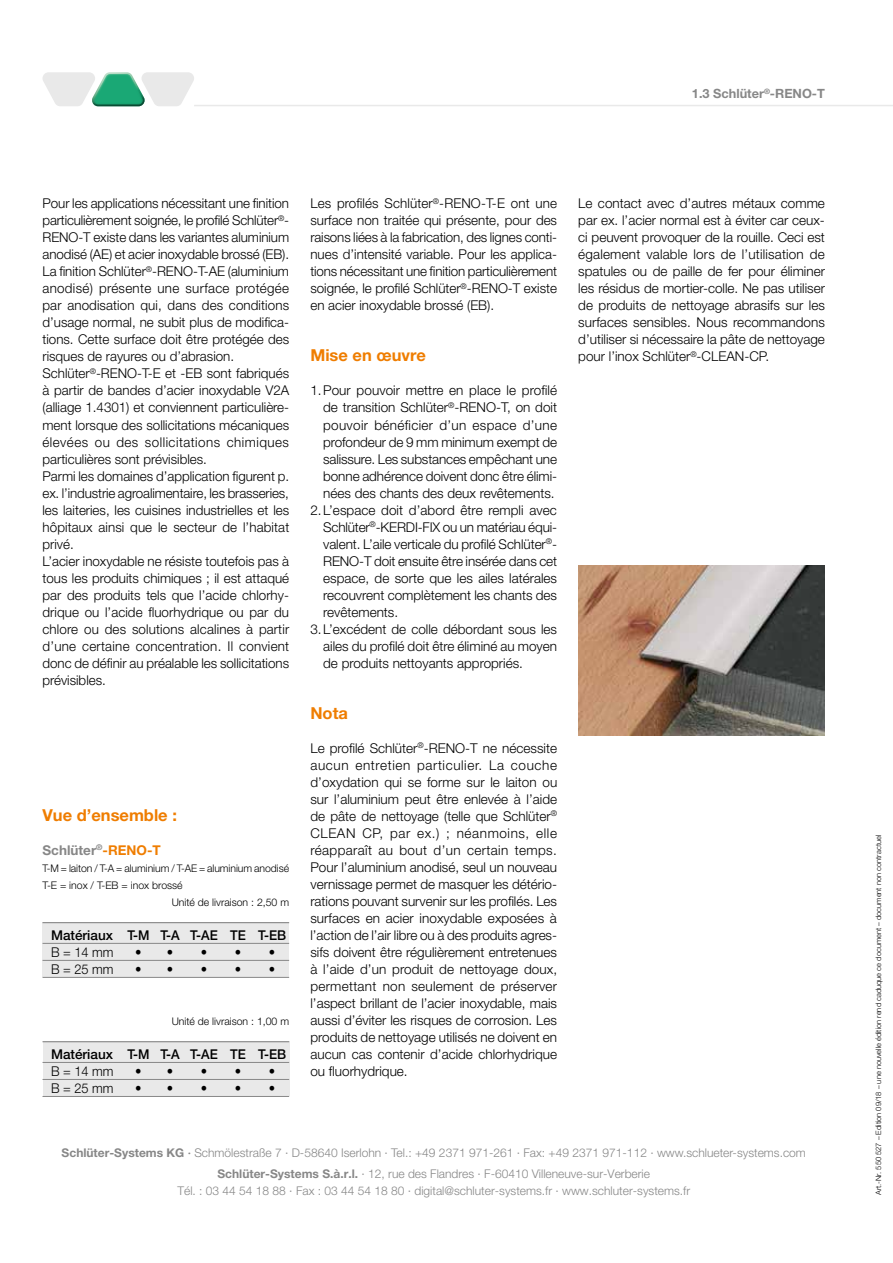
<style>
.page{position:relative;width:893px;height:1263px;background:#fff}
.page>*{position:absolute;margin:0;border:0;box-sizing:border-box;transform-origin:0 0}
.Überschrift{font:700 16.5px "Helvetica Neue LT Pro";color:#ef7d00}
.Fließtext{font:300 13.5px/17px "Helvetica Neue LT Pro";color:#000;text-align:justify}
.Einzug{font:300 13.5px/17px "Helvetica Neue LT Pro";color:#000;text-align:justify}
.Tabelle_Kopf{font:500 13.5px "Helvetica Neue LT Pro";color:#000}
.Tabelle_Fuß{font:300 13.5px "Helvetica Neue LT Pro";color:#000;scale:.95 1}
.Unter-Überschrift{font:700 13.5px "Helvetica Neue LT Pro";color:#878787}
.Seitentitel{font:700 12.75px "Helvetica Neue LT Pro";color:#878787}
.t1{font:300 12px/21.3px "Helvetica Neue LT Pro";color:#878787;text-align:center}
.Material_und_Länge_7{font:300 10.5px "Helvetica Neue LT Pro";color:#000}
.Fließtext-2{font:300 7.5px "Helvetica Neue LT Pro";color:#000}
.s1{color:#ef7d00}
.s2{font-weight:700}
.s3{font-weight:500}
</style>
<div class="page">
<div style="left:43px;top:1042px;width:246px;height:54px;background:#e9e9e9"></div>
<div style="left:43px;top:923px;width:246px;height:54px;background:#e9e9e9"></div>
<hr style="left:43px;top:922px;width:246px;height:1px;background:#878787">
<hr style="left:43px;top:943px;width:246px;height:1px;background:#878787">
<hr style="left:43px;top:960px;width:246px;height:1px;background:#878787">
<hr style="left:43px;top:977px;width:246px;height:1px;background:#878787">
<hr style="left:43px;top:1041px;width:246px;height:1px;background:#878787">
<hr style="left:43px;top:1062px;width:246px;height:1px;background:#878787">
<hr style="left:43px;top:1079px;width:246px;height:1px;background:#878787">
<hr style="left:43px;top:1096px;width:246px;height:1px;background:#878787">
<img style="left:578px;top:566px;width:247px;height:170px">
<hr style="left:194px;top:105px;width:699px;height:1px;background:#e9e9e9">
<svg style="left:43px;top:72px;width:151px;height:34px"></svg>
<p class="Seitentitel" style="left:692px;top:86px;width:134px">1.3 Schlüter<sup>®</sup>-RENO-T</p>
<p class="Fließtext" style="left:43px;top:195px;width:248px">Pour les applications nécessitant une finition particulièrement soignée, le profilé Schlüter<sup>®</sup>- RENO-T existe dans les variantes aluminium anodisé (AE) et acier inoxydable brossé (EB).</p>
<p class="Fließtext" style="left:43px;top:263px;width:248px;text-align:left">La finition Schlüter<sup>®</sup>-RENO-T-AE (aluminium anodisé) présente une surface protégée par anodisation qui, dans des conditions d’usage normal, ne subit plus de modifica&shy;tions. Cette surface doit être protégée des risques de rayures ou d’abrasion.</p>
<p class="Fließtext" style="left:43px;top:365px;width:248px">Schlüter<sup>®</sup>-RENO-T-E et -EB sont fabriqués à partir de bandes d’acier inoxydable V2A (alliage 1.4301) et conviennent particulière&shy;ment lorsque des sollicitations mécaniques élevées ou des sollicitations chimiques particulières sont prévisibles.</p>
<p class="Fließtext" style="left:43px;top:467px;width:248px">Parmi les domaines d’application figurent p. ex. l’industrie agroalimentaire, les brasseries, les laiteries, les cuisines industrielles et les hôpitaux ainsi que le secteur de l’habitat privé.</p>
<p class="Fließtext" style="left:43px;top:552px;width:248px">L’acier inoxydable ne résiste toutefois pas à tous les produits chimiques ; il est attaqué par des produits tels que l’acide chlorhy&shy;drique ou l’acide fluorhydrique ou par du chlore ou des solutions alcalines à partir d’une certaine concentration. Il convient donc de définir au préalable les sollicitations prévisibles.</p>
<p class="Überschrift" style="left:43px;top:805px;width:136px">Vue d’ensemble :</p>
<p class="Unter-Überschrift" style="left:43px;top:841px;width:120px">Schlüter<sup>®</sup><span class="s1">-RENO-T</span></p>
<p class="Material_und_Länge_7" style="left:43px;top:862px;width:248px">T-M = laiton / T-A = aluminium / T-AE = aluminium anodisé</p>
<p class="Material_und_Länge_7" style="left:43px;top:879px;width:142px">T-E = inox / T-EB = inox brossé</p>
<p class="Material_und_Länge_7" style="left:172px;top:896px;width:119px">Unité de livraison : 2,50 m</p>
<p class="Tabelle_Kopf" style="left:51px;top:927px;width:237px">Matériaux T-M T-A T-AE TE T-EB</p>
<p class="Tabelle_Fuß" style="left:51px;top:944px;width:67px">B = 14 mm</p>
<p class="Tabelle_Fuß" style="left:135px;top:944px;width:41px">• •</p>
<p class="Tabelle_Fuß" style="left:201px;top:944px;width:44px">• •</p>
<p class="Tabelle_Fuß" style="left:269px;top:944px;width:8px">•</p>
<p class="Tabelle_Fuß" style="left:51px;top:961px;width:67px">B = 25 mm</p>
<p class="Tabelle_Fuß" style="left:135px;top:961px;width:41px">• •</p>
<p class="Tabelle_Fuß" style="left:201px;top:961px;width:44px">• •</p>
<p class="Tabelle_Fuß" style="left:269px;top:961px;width:8px">•</p>
<p class="Material_und_Länge_7" style="left:172px;top:1015px;width:119px">Unité de livraison : 1,00 m</p>
<p class="Tabelle_Kopf" style="left:51px;top:1046px;width:237px">Matériaux T-M T-A T-AE TE T-EB</p>
<p class="Tabelle_Fuß" style="left:51px;top:1063px;width:67px">B = 14 mm</p>
<p class="Tabelle_Fuß" style="left:135px;top:1063px;width:41px">• •</p>
<p class="Tabelle_Fuß" style="left:201px;top:1063px;width:44px">• •</p>
<p class="Tabelle_Fuß" style="left:269px;top:1063px;width:8px">•</p>
<p class="Tabelle_Fuß" style="left:51px;top:1080px;width:67px">B = 25 mm</p>
<p class="Tabelle_Fuß" style="left:135px;top:1080px;width:41px">• •</p>
<p class="Tabelle_Fuß" style="left:201px;top:1080px;width:44px">• •</p>
<p class="Tabelle_Fuß" style="left:269px;top:1080px;width:8px">•</p>
<p class="Fließtext" style="left:310px;top:195px;width:248px">Les profilés Schlüter<sup>®</sup>-RENO-T-E ont une surface non traitée qui présente, pour des raisons liées à la fabrication, des lignes conti&shy;nues d’intensité variable. Pour les applica&shy;tions nécessitant une finition particulièrement soignée, le profilé Schlüter<sup>®</sup>-RENO-T existe en acier inoxydable brossé (EB).</p>
<p class="Überschrift" style="left:310px;top:345px;width:117px">Mise en œuvre</p>
<p class="Einzug" style="left:323px;top:382px;width:235px;text-indent:-13px">1.Pour pouvoir mettre en place le profilé de transition Schlüter<sup>®</sup>-RENO-T, on doit pouvoir bénéficier d’un espace d’une profondeur de 9 mm minimum exempt de salissure. Les substances empêchant une bonne adhérence doivent donc être élimi&shy;nées des chants des deux revêtements.</p>
<p class="Einzug" style="left:323px;top:501px;width:235px;text-indent:-13px">2.L’espace doit d’abord être rempli avec Schlüter<sup>®</sup>-KERDI-FIX ou un matériau équi&shy;valent. L’aile verticale du profilé Schlüter<sup>®</sup>- RENO-T doit ensuite être insérée dans cet espace, de sorte que les ailes latérales recouvrent complètement les chants des revêtements.</p>
<p class="Einzug" style="left:323px;top:620px;width:235px;text-indent:-13px">3.L’excédent de colle débordant sous les ailes du profilé doit être éliminé au moyen de produits nettoyants appropriés.</p>
<p class="Überschrift" style="left:310px;top:702px;width:39px">Nota</p>
<p class="Fließtext" style="left:310px;top:739px;width:248px">Le profilé Schlüter<sup>®</sup>-RENO-T ne nécessite aucun entretien particulier. La couche d’oxydation qui se forme sur le laiton ou sur l’aluminium peut être enlevée à l’aide de pâte de nettoyage (telle que Schlüter<sup>® </sup>CLEAN CP, par ex.) ; néanmoins, elle réapparaît au bout d’un certain temps.<br>Pour l’aluminium anodisé, seul un nouveau vernissage permet de masquer les détério&shy;rations pouvant survenir sur les profilés. Les surfaces en acier inoxydable exposées à l’action de l’air libre ou à des produits agres&shy;sifs doivent être régulièrement entretenues à l’aide d’un produit de nettoyage doux, permettant non seulement de préserver l’aspect brillant de l’acier inoxydable, mais aussi d’éviter les risques de corrosion. Les produits de nettoyage utilisés ne doivent en aucun cas contenir d’acide chlorhydrique ou fluorhydrique.</p>
<p class="Fließtext" style="left:578px;top:195px;width:248px">Le contact avec d’autres métaux comme par ex. l’acier normal est à éviter car ceux&shy;ci peuvent provoquer de la rouille. Ceci est également valable lors de l’utilisation de spatules ou de paille de fer pour éliminer les résidus de mortier-colle. Ne pas utiliser de produits de nettoyage abrasifs sur les surfaces sensibles. Nous recommandons d’utiliser si nécessaire la pâte de nettoyage pour l’inox Schlüter<sup>®</sup>-CLEAN-CP.</p>
<p class="t1" style="left:62px;top:1141px;width:746px"><span class="s2">Schlüter-Systems KG</span> <span class="s3">·</span> Schmölestraße 7 · D-58640 Iserlohn · Tel.: +49 2371 971-261 · Fax: +49 2371 971-112 · www.schlueter-systems.com<br><span class="s2">Schlüter-Systems S.à.r.l.</span> · 12, rue des Flandres · F-60410 Villeneuve-sur-Verberie</p>
<p class="t1" style="left:177px;top:1180px;width:514px">Tél. : 03 44 54 18 88 · Fax : 03 44 54 18 80 · digital@schluter-systems.fr · www.schluter-systems.fr</p>
<p class="Fließtext-2" style="left:874px;top:1195px;width:361px;rotate:-90deg">Art.-Nr. 550 527 – Edition 09/18 – une nouvelle édition rend caduque ce document – document non contractuel</p>
</div>
